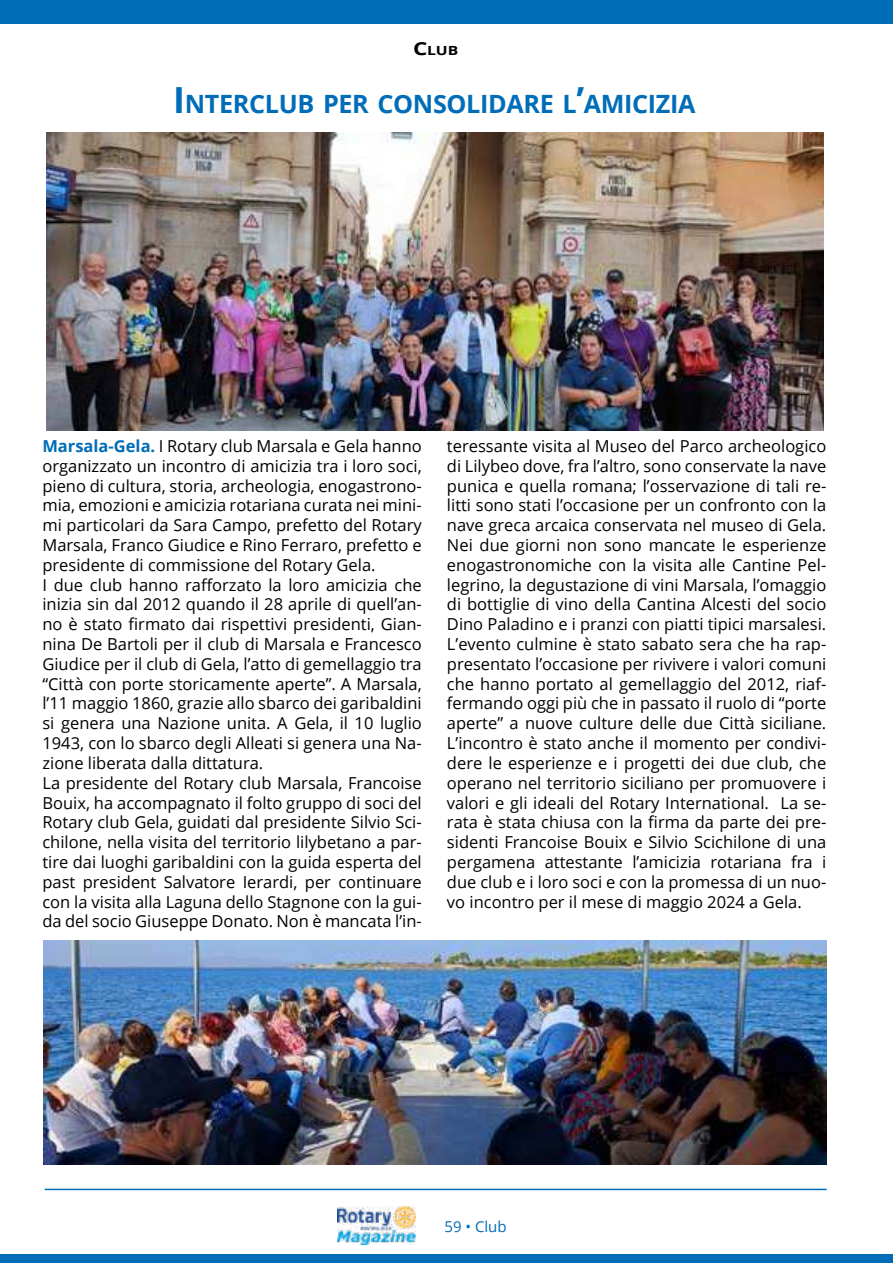
<style>
.page{position:relative;width:893px;height:1263px;background:#fff}
.page>*{position:absolute;margin:0;border:0;box-sizing:border-box;transform-origin:0 0}
.t1{font:700 25.2px "Open Sans";letter-spacing:-.015em;color:#006db8}
.t2{font:16.5px/19.8px "Open Sans";color:#000}
.t3{font:15px "Open Sans";color:#006db8}
.t4{font:700 12.6px "Open Sans";color:#000;scale:1.25 1}
.s1{font-size:18px}
.s2{font-size:36px}
.s3{font-weight:700;color:#006db8}
</style>
<div class="page">
<img style="left:337px;top:1206px;width:79px;height:39px">
<hr style="left:45px;top:1189px;width:782px;height:1px;background:#006db8">
<div style="left:0;top:1254px;width:893px;height:9px;background:#006db8"></div>
<div style="left:0;top:0;width:893px;height:23px;background:#006db8"></div>
<img style="left:47px;top:132px;width:777px;height:299px">
<img style="left:44px;top:940px;width:783px;height:224px">
<p class="t4" style="left:413px;top:42px;width:38px"><span class="s1">C</span>LUB</p>
<h1 class="t1" style="left:173px;top:86px;width:524px"><span class="s2">I</span> NTERCLUB PER CONSOLIDARE L<span class="s2">’</span>AMICIZIA</h1>
<p class="t2" style="left:42px;top:436px;width:381px"><span class="s3">Marsala-Gela.</span> I Rotary club Marsala e Gela hanno organizzato un incontro di amicizia tra i loro soci, pieno di cultura, storia, archeologia, enogastrono&shy;mia, emozioni e amicizia rotariana curata nei mini&shy;mi particolari da Sara Campo, prefetto del Rotary Marsala, Franco Giudice e Rino Ferraro, prefetto e presidente di commissione del Rotary Gela.<br>I due club hanno rafforzato la loro amicizia che inizia sin dal 2012 quando il 28 aprile di quell’an&shy;no è stato firmato dai rispettivi presidenti, Gian&shy;nina De Bartoli per il club di Marsala e Francesco Giudice per il club di Gela, l’atto di gemellaggio tra “Città con porte storicamente aperte”. A Marsala, l’11 maggio 1860, grazie allo sbarco dei garibaldini si genera una Nazione unita. A Gela, il 10 luglio 1943, con lo sbarco degli Alleati si genera una Na&shy;zione liberata dalla dittatura.<br>La presidente del Rotary club Marsala, Francoise Bouix, ha accompagnato il folto gruppo di soci del Rotary club Gela, guidati dal presidente Silvio Sci&shy;chilone, nella visita del territorio lilybetano a par&shy;tire dai luoghi garibaldini con la guida esperta del past president Salvatore Ierardi, per continuare con la visita alla Laguna dello Stagnone con la gui&shy;da del socio Giuseppe Donato. Non è mancata l’in-</p>
<p class="t2" style="left:447px;top:436px;width:381px;text-align:justify">teressante visita al Museo del Parco archeologico di Lilybeo dove, fra l’altro, sono conservate la nave punica e quella romana; l’osservazione di tali re&shy;litti sono stati l’occasione per un confronto con la nave greca arcaica conservata nel museo di Gela.<br>Nei due giorni non sono mancate le esperienze enogastronomiche con la visita alle Cantine Pel&shy;legrino, la degustazione di vini Marsala, l’omaggio di bottiglie di vino della Cantina Alcesti del socio Dino Paladino e i pranzi con piatti tipici marsalesi.<br>L’evento culmine è stato sabato sera che ha rap&shy;presentato l’occasione per rivivere i valori comuni che hanno portato al gemellaggio del 2012, riaf&shy;fermando oggi più che in passato il ruolo di “porte aperte” a nuove culture delle due Città siciliane.<br>L’incontro è stato anche il momento per condivi&shy;dere le esperienze e i progetti dei due club, che operano nel territorio siciliano per promuovere i valori e gli ideali del Rotary International. La se&shy;rata è stata chiusa con la firma da parte dei pre&shy;sidenti Francoise Bouix e Silvio Scichilone di una pergamena attestante l’amicizia rotariana fra i due club e i loro soci e con la promessa di un nuo&shy;vo incontro per il mese di maggio 2024 a Gela.</p>
<p class="t3" style="left:444px;top:1216px;width:64px">59 • Club</p>
</div>
